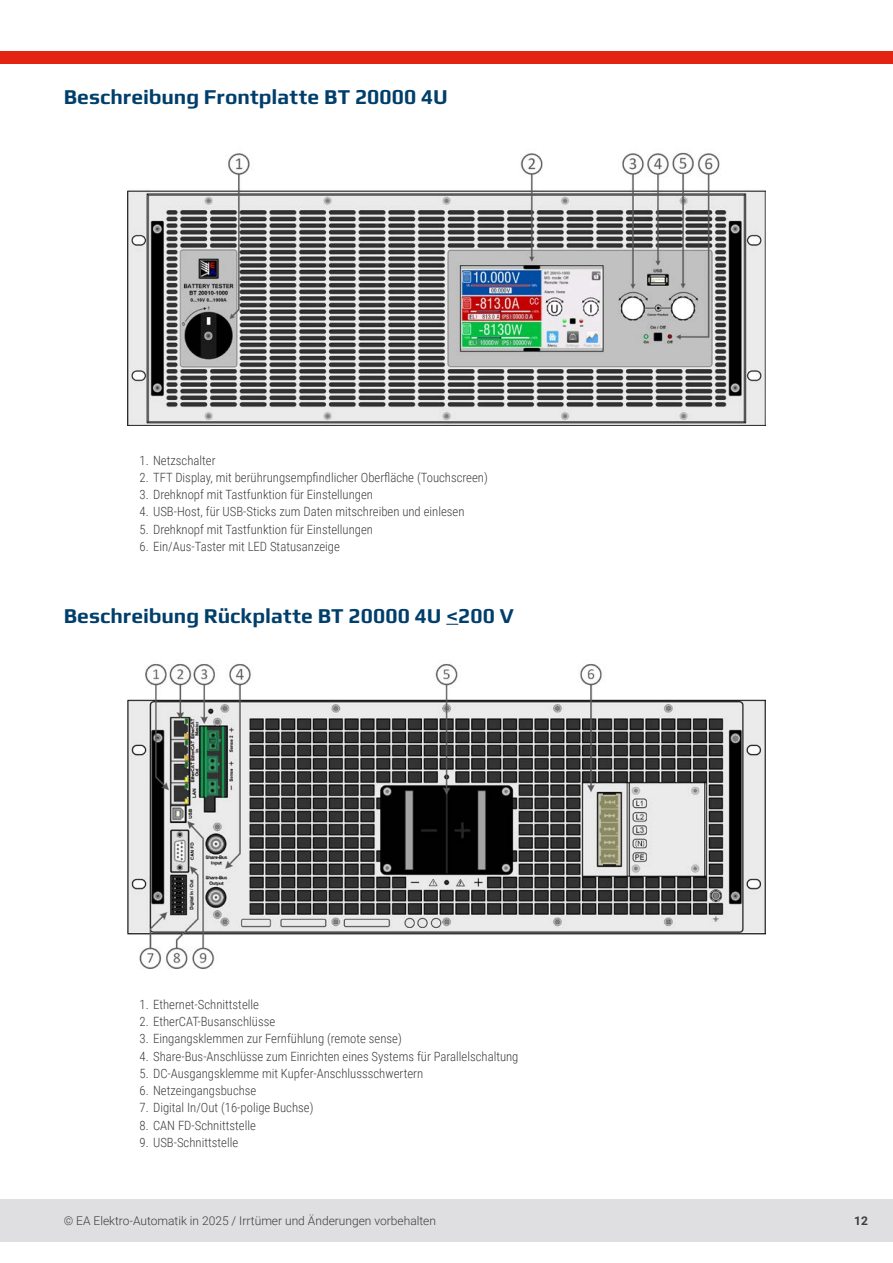
<style>
.page{position:relative;width:893px;height:1263px;background:#fff}
.page>*{position:absolute;margin:0;border:0;box-sizing:border-box;transform-origin:0 0}
.t1{font:700 21px "Play";letter-spacing:.005em;color:#003e6b}
.t2{font:300 12.75px "Roboto Condensed";color:#3d3d3c}
.t3{font:300 12px "Roboto";color:#3d3d3c}
.t4{font:700 12px "Roboto";color:#3d3d3c}
</style>
<div class="page">
<div style="left:0;top:1199px;width:893px;height:43px;background:#dfdfe1"></div>
<div style="left:0;top:51px;width:893px;height:13px;background:#e42413"></div>
<img style="left:128px;top:152px;width:637px;height:273px">
<svg style="left:446px;top:624px;width:12px;height:1px"></svg>
<img style="left:128px;top:663px;width:637px;height:306px">
<h1 class="t1" style="left:64px;top:82px;width:386px">Beschreibung Frontplatte BT 20000 4U</h1>
<p class="t2" style="left:140px;top:451px;width:78px">1. Netzschalter</p>
<p class="t2" style="left:140px;top:468px;width:350px">2. TFT Display, mit berührungsempfindlicher Oberfläche (Touchscreen)</p>
<p class="t2" style="left:140px;top:486px;width:235px">3. Drehknopf mit Tastfunktion für Einstellungen</p>
<p class="t2" style="left:140px;top:503px;width:326px">4. USB-Host, für USB-Sticks zum Daten mitschreiben und einlesen</p>
<p class="t2" style="left:140px;top:520px;width:235px">5. Drehknopf mit Tastfunktion für Einstellungen</p>
<p class="t2" style="left:140px;top:537px;width:202px">6. Ein/Aus-Taster mit LED Statusanzeige</p>
<h1 class="t1" style="left:64px;top:601px;width:451px">Beschreibung Rückplatte BT 20000 4U &lt;200 V</h1>
<p class="t2" style="left:140px;top:995px;width:121px">1. Ethernet-Schnittstelle</p>
<p class="t2" style="left:140px;top:1013px;width:137px">2. EtherCAT-Busanschlüsse</p>
<p class="t2" style="left:140px;top:1030px;width:264px">3. Eingangsklemmen zur Fernfühlung (remote sense)</p>
<p class="t2" style="left:140px;top:1047px;width:380px">4. Share-Bus-Anschlüsse zum Einrichten eines Systems für Parallelschaltung</p>
<p class="t2" style="left:140px;top:1064px;width:285px">5. DC-Ausgangsklemme mit Kupfer-Anschlussschwertern</p>
<p class="t2" style="left:140px;top:1082px;width:118px">6. Netzeingangsbuchse</p>
<p class="t2" style="left:140px;top:1099px;width:175px">7. Digital In/Out (16-polige Buchse)</p>
<p class="t2" style="left:140px;top:1116px;width:118px">8. CAN FD-Schnittstelle</p>
<p class="t2" style="left:140px;top:1133px;width:100px">9. USB-Schnittstelle</p>
<p class="t3" style="left:64px;top:1212px;width:374px">© EA Elektro-Automatik in 2025 / Irrtümer und Änderungen vorbehalten</p>
<p class="t4" style="left:854px;top:1212px;width:15px">12</p>
</div>
